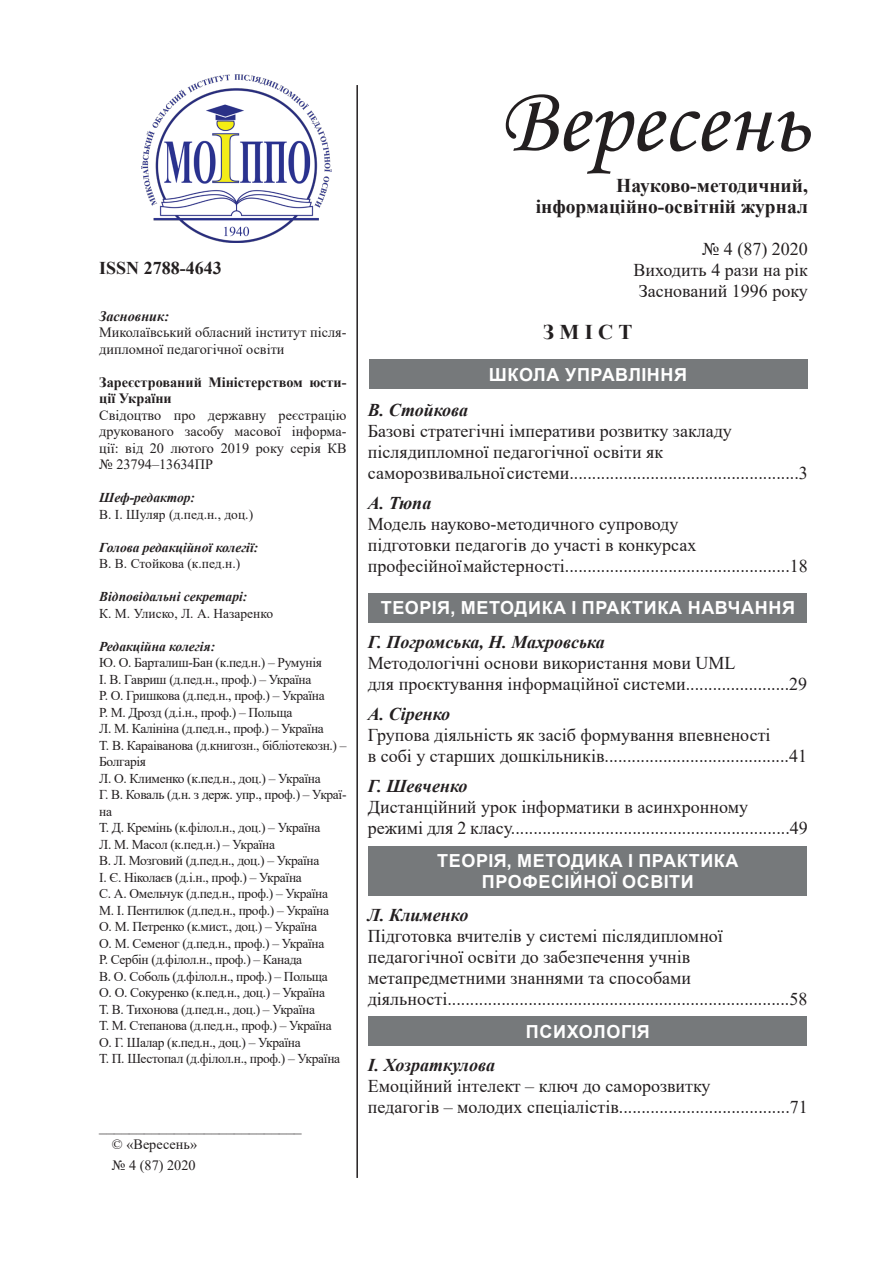
<style>
.page{position:relative;width:893px;height:1263px;background:#fff}
.page>*{position:absolute;margin:0;border:0;box-sizing:border-box;transform-origin:0 0}
.t1{font:94.5px "Monotype Corsiva";color:#231f20}
.t2{font:700 21px "Times New Roman";color:#231f20}
.t3{font:700 19.5px/21px "Times New Roman";color:#231f20;text-align:right}
.t4{font:18px/21px "Times New Roman";color:#231f20}
.t5{font:700 18px/21px "Arial";letter-spacing:.035em;color:#fff;text-align:center}
.t6{font:italic 700 18px "Times New Roman";color:#231f20}
.t7{font:700 18px "Times New Roman";color:#231f20}
.t8{font:15px "Times New Roman";color:#231f20}
.t9{font:14.25px/16.5px "Times New Roman";color:#231f20}
.t10{font:700 14.25px/16.5px "Times New Roman";color:#231f20}
.t11{font:italic 700 14.25px "Times New Roman";color:#231f20}
.t12{font:13.5px/16.5px "Times New Roman";letter-spacing:-.025em;color:#231f20}
.t13{font:italic 700 13.5px "Times New Roman";color:#231f20}
.t14{font:13.5px "Times New Roman";color:#231f20}
</style>
<div class="page">
<div style="left:368px;top:1016px;width:439px;height:30px;background:#76797b"></div>
<div style="left:368px;top:847px;width:439px;height:49px;background:#76797b"></div>
<div style="left:368px;top:593px;width:439px;height:30px;background:#76797b"></div>
<div style="left:369px;top:359px;width:438px;height:30px;background:#76797b"></div>
<img style="left:141px;top:74px;width:191px;height:169px">
<hr style="left:356px;top:85px;width:2px;height:1093px;background:#231f20">
<p class="t7" style="left:99px;top:255px;width:124px">ISSN 2788-4643</p>
<p class="t11" style="left:99px;top:306px;width:71px">Засновник:</p>
<p class="t9" style="left:99px;top:324px;width:249px">Миколаївський обласний інститут після&shy;дипломної педагогічної освіти</p>
<p class="t10" style="left:99px;top:373px;width:249px">Зареєстрований Міністерством юсти&shy;ції України</p>
<p class="t9" style="left:99px;top:406px;width:249px;text-align:justify">Свідоцтво про державну реєстрацію друкованого засобу масової інформа&shy;ції: від 20 лютого 2019 року серія КВ № 23794–13634ПР</p>
<p class="t13" style="left:99px;top:488px;width:97px">Шеф-редактор:</p>
<p class="t14" style="left:99px;top:505px;width:155px">В. І. Шуляр (д.пед.н., доц.)</p>
<p class="t13" style="left:99px;top:538px;width:161px">Голова редакційної колегії:</p>
<p class="t12" style="left:99px;top:555px;width:143px">В. В. Стойкова (к.пед.н.)</p>
<p class="t13" style="left:99px;top:587px;width:150px">Відповідальні секретарі:</p>
<p class="t14" style="left:99px;top:604px;width:175px">К. М. Улиско, Л. А. Назаренко</p>
<p class="t13" style="left:99px;top:637px;width:117px">Редакційна колегія:</p>
<p class="t12" style="left:99px;top:654px;width:249px">Ю. О. Барталиш-Бан (к.пед.н.) – Румунія<br>І. В. Гавриш (д.пед.н., проф.) – Україна<br>Р. О. Гришкова (д.пед.н., проф.) – Україна<br>Р. М. Дрозд (д.і.н., проф.) – Польща<br>Л. М. Калініна (д.пед.н., проф.) – Україна<br>Т. В. Караіванова (д.книгозн., бібліотекозн.) – Болгарія<br>Л. О. Клименко (к.пед.н., доц.) – Україна<br>Г. В. Коваль (д.н. з держ. упр., проф.) – Украї&shy;на<br>Т. Д. Кремінь (к.філол.н., доц.) – Україна<br>Л. М. Масол (к.пед.н.) – Україна<br>В. Л. Мозговий (д.пед.н., доц.) – Україна<br>І. Є. Ніколаєв (д.і.н., проф.) – Україна<br>С. А. Омельчук (д.пед.н., проф.) – Україна<br>М. І. Пентилюк (д.пед.н., проф.) – Україна<br>О. М. Петренко (к.мист., доц.) – Україна<br>О. М. Семеног (д.пед.н., проф.) – Україна<br>Р. Сербін (д.філол.н., проф.) – Канада<br>В. О. Соболь (д.філол.н., проф.) – Польща<br>О. О. Сокуренко (к.пед.н., доц.) – Україна<br>Т. В. Тихонова (д.пед.н., доц.) – Україна<br>Т. М. Степанова (д.пед.н., проф.) – Україна О. Г. Шалар (к.пед.н., доц.) – Україна<br>Т. П. Шестопал (д.філол.н., проф.) – Україна</p>
<p class="t8" style="left:99px;top:1115px;width:204px">___________________________</p>
<p class="t9" style="left:112px;top:1133px;width:87px;line-height:21px">© «Вересень» № 4 (87) 2020</p>
<h1 class="t1" style="left:499px;top:64px;width:310px">Вересень</h1>
<p class="t3" style="left:536px;top:175px;width:274px">Науково-методичний, інформаційно-освітній журнал</p>
<p class="t4" style="left:633px;top:238px;width:176px;text-align:justify;text-indent:69px">№ 4 (87) 2020<br>Виходить 4 рази на рік Заснований 1996 року</p>
<p class="t2" style="left:543px;top:317px;width:91px">З М І С Т</p>
<p class="t5" style="left:489px;top:365px;width:200px">ШКОЛА УПРАВЛІННЯ</p>
<p class="t6" style="left:368px;top:397px;width:102px">В. Стойкова</p>
<p class="t4" style="left:368px;top:420px;width:442px">Базові стратегічні імперативи розвитку закладу післядипломної педагогічної освіти як<br>саморозвивальної системи...................................................3</p>
<p class="t6" style="left:368px;top:490px;width:65px">А. Тюпа</p>
<p class="t4" style="left:368px;top:513px;width:442px">Модель науково-методичного супроводу<br>підготовки педагогів до участі в конкурсах<br>професійної майстерності..................................................18</p>
<p class="t5" style="left:381px;top:597px;width:416px">ТЕОРІЯ, МЕТОДИКА І ПРАКТИКА НАВЧАННЯ</p>
<p class="t6" style="left:368px;top:630px;width:239px">Г. Погромська, Н. Махровська</p>
<p class="t4" style="left:368px;top:652px;width:441px">Методологічні основи використання мови UML<br>для проєктування інформаційної системи.......................29</p>
<p class="t6" style="left:368px;top:702px;width:84px">А. Сіренко</p>
<p class="t4" style="left:368px;top:724px;width:441px">Групова діяльність як засіб формування впевненості<br>в собі у старших дошкільників.........................................41</p>
<p class="t6" style="left:368px;top:774px;width:101px">Г. Шевченко</p>
<p class="t4" style="left:368px;top:796px;width:442px">Дистанційний урок інформатики в асинхронному режимі для 2 класу..............................................................49</p>
<p class="t5" style="left:437px;top:851px;width:303px">ТЕОРІЯ, МЕТОДИКА І ПРАКТИКА<br>ПРОФЕСІЙНОЇ ОСВІТИ</p>
<p class="t6" style="left:368px;top:903px;width:102px">Л. Клименко</p>
<p class="t4" style="left:368px;top:925px;width:441px">Підготовка вчителів у системі післядипломної педагогічної освіти до забезпечення учнів метапредметними знаннями та способами діяльності............................................................................58</p>
<p class="t5" style="left:526px;top:1022px;width:125px">ПСИХОЛОГІЯ</p>
<p class="t6" style="left:368px;top:1053px;width:129px">І. Хозраткулова</p>
<p class="t4" style="left:368px;top:1075px;width:441px">Емоційний інтелект – ключ до саморозвитку<br>педагогів – молодих спеціалістів......................................71</p>
</div>
